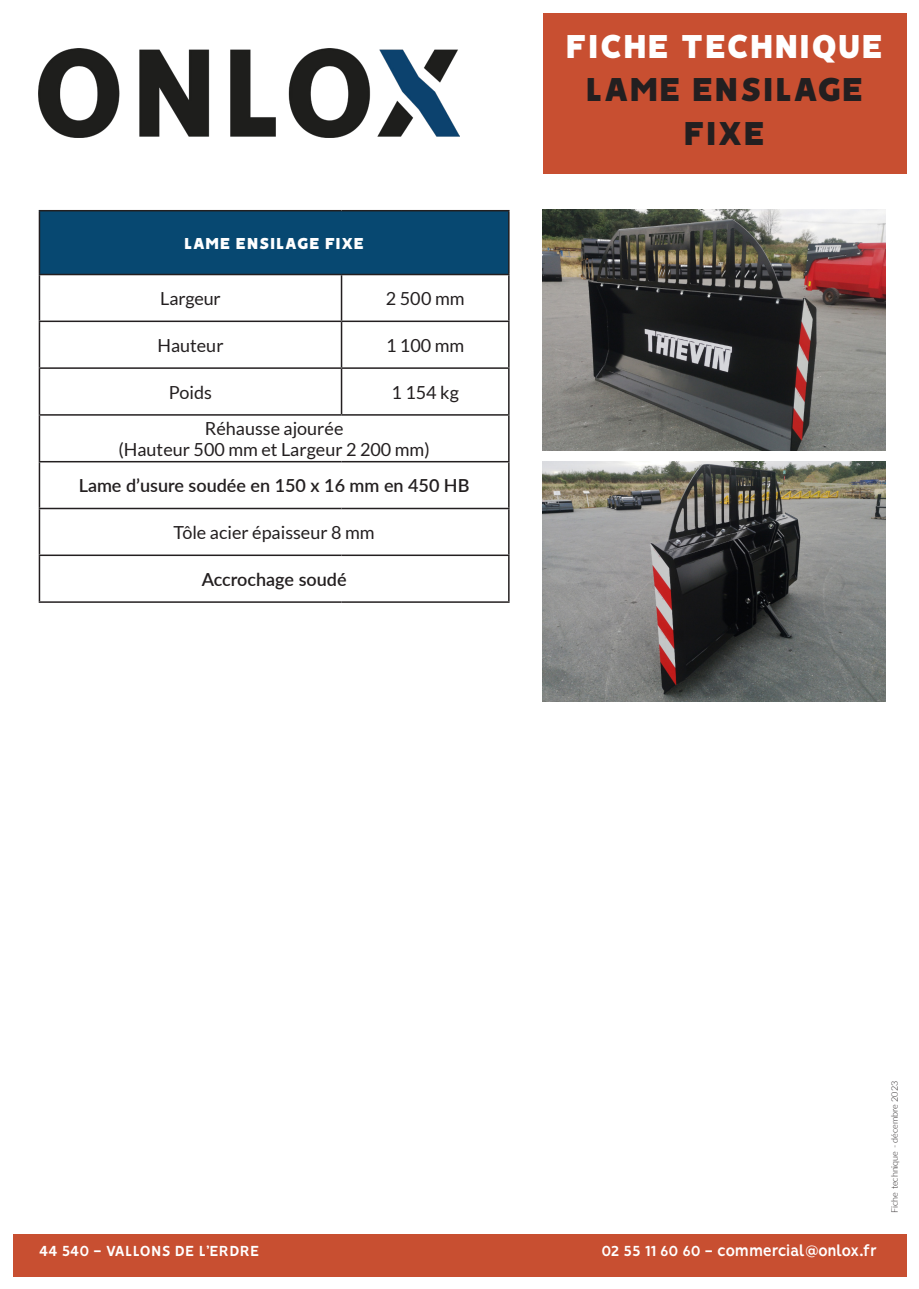
<style>
.page{position:relative;width:919px;height:1289px;background:#fff}
.page>*{position:absolute;margin:0;border:0;box-sizing:border-box;transform-origin:0 0}
.t1{font:900 37.5px/43.5px "Vision";color:#231f20;text-align:center}
.t2{font:900 37.5px "Vision";color:#fff}
.t3{font:18px "Lato";color:#231f20}
.t4{font:600 18px "Lato";color:#231f20}
.t5{font:900 18px "Vision";letter-spacing:.005em;color:#fff}
.t6{font:700 16.5px "Vision";letter-spacing:-.02em;color:#fff}
.t7{font:700 16.5px "Vision";color:#fff}
.t8{font:300 9px "Lato";color:#231f20}
</style>
<div class="page">
<div style="left:13px;top:1233px;width:893px;height:43px;background:#c84f31"></div>
<img style="left:542px;top:210px;width:343px;height:240px">
<img style="left:39px;top:49px;width:420px;height:88px">
<div style="left:543px;top:14px;width:363px;height:160px;background:#c84f31"></div>
<div style="left:39px;top:211px;width:470px;height:63px;background:#074871"></div>
<hr style="left:39px;top:210px;width:302px;height:1px;background:#231f20">
<hr style="left:39px;top:211px;width:1px;height:63px;background:#231f20">
<hr style="left:341px;top:210px;width:168px;height:1px;background:#231f20">
<hr style="left:508px;top:211px;width:1px;height:63px;background:#231f20">
<hr style="left:39px;top:274px;width:302px;height:1px;background:#231f20">
<hr style="left:39px;top:275px;width:1px;height:45px;background:#231f20">
<hr style="left:341px;top:274px;width:168px;height:1px;background:#231f20">
<hr style="left:341px;top:275px;width:1px;height:45px;background:#231f20">
<hr style="left:508px;top:275px;width:1px;height:45px;background:#231f20">
<hr style="left:39px;top:320px;width:302px;height:2px;background:#231f20">
<hr style="left:39px;top:322px;width:1px;height:45px;background:#231f20">
<hr style="left:341px;top:320px;width:168px;height:2px;background:#231f20">
<hr style="left:341px;top:322px;width:1px;height:45px;background:#231f20">
<hr style="left:508px;top:322px;width:1px;height:45px;background:#231f20">
<hr style="left:39px;top:367px;width:302px;height:2px;background:#231f20">
<hr style="left:39px;top:369px;width:1px;height:45px;background:#231f20">
<hr style="left:341px;top:367px;width:168px;height:2px;background:#231f20">
<hr style="left:341px;top:369px;width:1px;height:45px;background:#231f20">
<hr style="left:508px;top:369px;width:1px;height:45px;background:#231f20">
<hr style="left:39px;top:414px;width:302px;height:1px;background:#231f20">
<hr style="left:39px;top:415px;width:1px;height:46px;background:#231f20">
<hr style="left:341px;top:414px;width:168px;height:1px;background:#231f20">
<hr style="left:508px;top:415px;width:1px;height:46px;background:#231f20">
<hr style="left:39px;top:461px;width:302px;height:1px;background:#231f20">
<hr style="left:39px;top:462px;width:1px;height:45px;background:#231f20">
<hr style="left:341px;top:461px;width:168px;height:1px;background:#231f20">
<hr style="left:508px;top:462px;width:1px;height:45px;background:#231f20">
<hr style="left:39px;top:507px;width:302px;height:2px;background:#231f20">
<hr style="left:39px;top:509px;width:1px;height:45px;background:#231f20">
<hr style="left:341px;top:507px;width:168px;height:2px;background:#231f20">
<hr style="left:508px;top:509px;width:1px;height:45px;background:#231f20">
<hr style="left:39px;top:554px;width:302px;height:2px;background:#231f20">
<hr style="left:39px;top:556px;width:1px;height:45px;background:#231f20">
<hr style="left:341px;top:554px;width:168px;height:2px;background:#231f20">
<hr style="left:508px;top:556px;width:1px;height:45px;background:#231f20">
<hr style="left:39px;top:601px;width:302px;height:2px;background:#231f20">
<hr style="left:341px;top:601px;width:168px;height:2px;background:#231f20">
<img style="left:542px;top:461px;width:343px;height:240px">
<p class="t5" style="left:184px;top:232px;width:182px">LAME ENSILAGE FIXE</p>
<p class="t3" style="left:160px;top:288px;width:62px">Largeur</p>
<p class="t3" style="left:386px;top:288px;width:80px">2 500 mm</p>
<p class="t3" style="left:157px;top:335px;width:68px">Hauteur</p>
<p class="t3" style="left:386px;top:335px;width:80px">1 100 mm</p>
<p class="t3" style="left:169px;top:382px;width:45px">Poids</p>
<p class="t3" style="left:391px;top:382px;width:69px">1 154 kg</p>
<p class="t3" style="left:205px;top:418px;width:140px">Réhausse ajourée</p>
<p class="t3" style="left:118px;top:440px;width:313px">(Hauteur 500 mm et Largeur 2 200 mm)</p>
<p class="t4" style="left:79px;top:472px;width:392px">Lame d’usure soudée en 150 x 16 mm en 450 HB</p>
<p class="t3" style="left:174px;top:522px;width:202px">Tôle acier épaisseur 8 mm</p>
<p class="t4" style="left:202px;top:566px;width:146px">Accrochage soudé</p>
<p class="t2" style="left:565px;top:23px;width:320px">FICHE TECHNIQUE</p>
<p class="t1" style="left:585px;top:68px;width:281px">LAME ENSILAGE<br>FIXE</p>
<p class="t7" style="left:39px;top:1240px;width:222px">44 540 - VALLONS DE L’ERDRE</p>
<p class="t6" style="left:601px;top:1240px;width:277px">02 55 11 60 60 - commercial@onlox.fr</p>
<p class="t8" style="left:888px;top:1212px;width:133px;rotate:-90deg">Fiche technique - décembre 2023</p>
</div>
